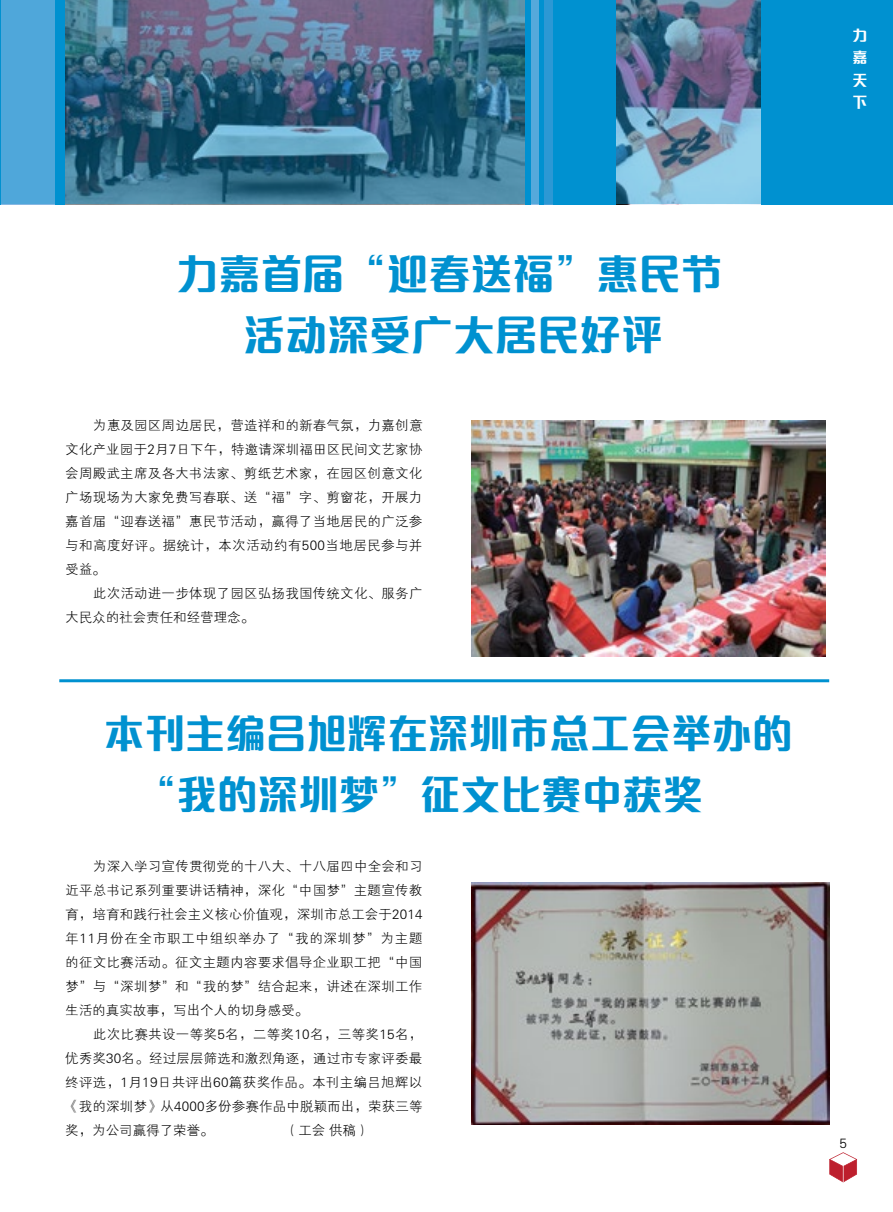
<style>
.page{position:relative;width:893px;height:1212px;background:#fff}
.page>*{position:absolute;margin:0;border:0;box-sizing:border-box;transform-origin:0 0}
.t1{font:800 42px/61.5px "M Elle HKS";color:#0091d0;text-align:center}
.t2{font:800 40.5px/61.5px "M Elle HKS";color:#0091d0}
.t3{font:800 15px/22.5px "M Elle HKS";color:#fff;text-align:justify}
.t4{font:13.5px "J Xi Hei";letter-spacing:.02em;color:#000}
.t5{font:13.5px "J Xi Hei";color:#000}
.t6{font:13.5px "J Xi Hei";letter-spacing:.055em;color:#000}
</style>
<div class="page">
<svg style="left:829px;top:1152px;width:28px;height:30px"></svg>
<img style="left:472px;top:882px;width:357px;height:242px">
<svg style="left:0;top:0;width:1px;height:204px"></svg>
<hr style="left:59px;top:679px;width:770px;height:3px;background:#0091d0">
<img style="left:471px;top:420px;width:354px;height:237px">
<img style="left:1px;top:0;width:892px;height:204px">
<p class="t3" style="left:852px;top:23px;width:16px">力嘉天下</p>
<p class="t1" style="left:176px;top:240px;width:548px">力嘉首屆“迎春送福”惠民節活動深受廣大居民好評</p>
<p class="t4" style="left:93px;top:418px;width:331px">为惠及园区周边居民，营造祥和的新春气氛，力嘉创意</p>
<p class="t4" style="left:65px;top:442px;width:359px">文化产业园于2月7日下午，特邀请深圳福田区民间文艺家协</p>
<p class="t4" style="left:65px;top:466px;width:359px">会周殿武主席及各大书法家、剪纸艺术家，在园区创意文化</p>
<p class="t4" style="left:65px;top:490px;width:359px">广场现场为大家免费写春联、送“福”字、剪窗花，开展力</p>
<p class="t4" style="left:65px;top:514px;width:359px">嘉首届“迎春送福”惠民节活动，赢得了当地居民的广泛参</p>
<p class="t4" style="left:65px;top:538px;width:359px">与和高度好评。据统计，本次活动约有500当地居民参与并</p>
<p class="t4" style="left:65px;top:562px;width:42px">受益。</p>
<p class="t4" style="left:93px;top:586px;width:331px">此次活动进一步体现了园区弘扬我国传统文化、服务广</p>
<p class="t5" style="left:65px;top:610px;width:190px">大民众的社会责任和经营理念。</p>
<p class="t2" style="left:136px;top:699px;width:658px;text-indent:-32px">本刊主編呂旭輝在深圳市總工會舉辦的“我的深圳夢”征文比賽中獲獎</p>
<p class="t4" style="left:93px;top:859px;width:331px">为深入学习宣传贯彻党的十八大、十八届四中全会和习</p>
<p class="t4" style="left:65px;top:883px;width:359px">近平总书记系列重要讲话精神，深化“中国梦”主题宣传教</p>
<p class="t4" style="left:65px;top:907px;width:359px">育，培育和践行社会主义核心价值观，深圳市总工会于2014</p>
<p class="t6" style="left:65px;top:931px;width:359px">年11月份在全市职工中组织举办了“我的深圳梦”为主题</p>
<p class="t4" style="left:65px;top:955px;width:359px">的征文比赛活动。征文主题内容要求倡导企业职工把“中国</p>
<p class="t4" style="left:65px;top:979px;width:359px">梦”与“深圳梦”和“我的梦”结合起来，讲述在深圳工作</p>
<p class="t5" style="left:65px;top:1003px;width:244px">生活的真实故事，写出个人的切身感受。</p>
<p class="t4" style="left:93px;top:1027px;width:331px">此次比赛共设一等奖5名，二等奖10名，三等奖15名，</p>
<p class="t4" style="left:65px;top:1051px;width:359px">优秀奖30名。经过层层筛选和激烈角逐，通过市专家评委最</p>
<p class="t4" style="left:65px;top:1075px;width:359px">终评选，1月19日共评出60篇获奖作品。本刊主编吕旭辉以</p>
<p class="t4" style="left:65px;top:1099px;width:359px">《我的深圳梦》从4000多份参赛作品中脱颖而出，荣获三等</p>
<p class="t5" style="left:65px;top:1123px;width:150px">奖，为公司赢得了荣誉。</p>
<p class="t4" style="left:285px;top:1123px;width:86px">（工会 供稿）</p>
<p class="t4" style="left:839px;top:1136px;width:9px">5</p>
</div>
